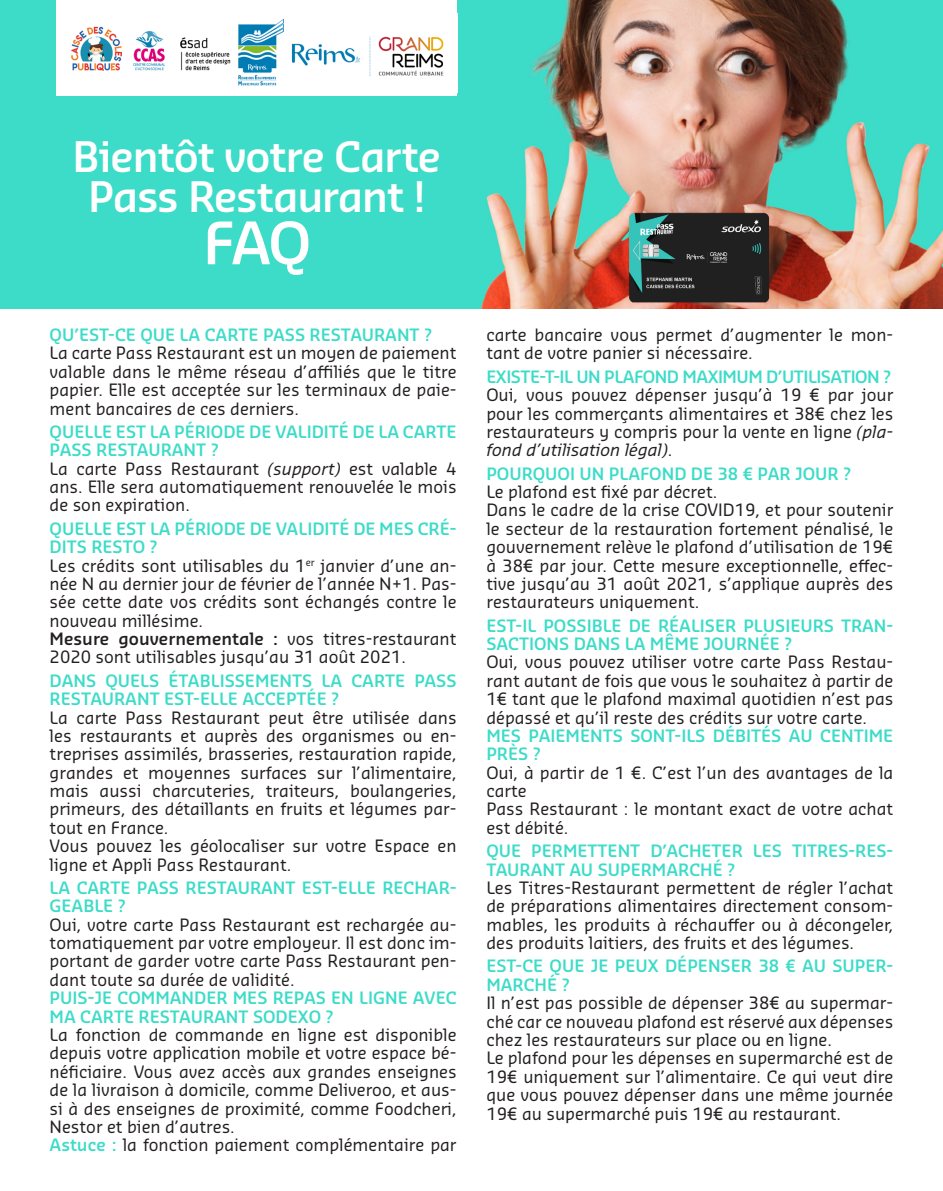
<style>
.page{position:relative;width:943px;height:1191px;background:#fff}
.page>*{position:absolute;margin:0;border:0;box-sizing:border-box;transform-origin:0 0}
.t1{font:600 57.05px "Sansa Pro";color:#fff}
.t2{font:600 41.12px/39.9px "Sansa Pro";letter-spacing:-.03em;color:#fff;text-align:center}
.t3{font:16.62px/18.4px "Sansa Pro";color:#231f20;text-align:justify}
.t4{font:600 16.62px/18.4px "Sansa Pro";color:#3cdcc8}
.t5{font:600 16.62px "Sansa Pro";letter-spacing:-.03em;color:#3cdcc8}
.s1{font-style:italic}
.s2{font-weight:600}
.s3{font-weight:600;color:#3cdcc8}
</style>
<div class="page">
<img style="left:0;top:0;width:943px;height:308px">
<img style="left:626px;top:212px;width:145px;height:91px">
<div style="left:57px;top:0;width:400px;height:95px;background:#fff"></div>
<img style="left:71px;top:18px;width:373px;height:68px">
<p class="t2" style="left:73px;top:135px;width:370px">Bientôt votre Carte<br>Pass Restaurant !</p>
<p class="t1" style="left:203px;top:205px;width:110px">FAQ</p>
<p class="t4" style="left:50px;top:325px;width:384px">QU’EST-CE QUE LA CARTE PASS RESTAURANT ?</p>
<p class="t3" style="left:50px;top:343px;width:408px">La carte Pass Restaurant est un moyen de paiement valable dans le même réseau d’affiliés que le titre papier. Elle est acceptée sur les terminaux de paie&shy;ment bancaires de ces derniers.</p>
<p class="t4" style="left:50px;top:422px;width:408px">QUELLE EST LA PÉRIODE DE VALIDITÉ DE LA CARTE<br>PASS RESTAURANT ?</p>
<p class="t3" style="left:50px;top:459px;width:408px">La carte Pass Restaurant <span class="s1">(support)</span> est valable 4 ans. Elle sera automatiquement renouvelée le mois de son expiration.</p>
<p class="t4" style="left:50px;top:519px;width:408px">QUELLE EST LA PÉRIODE DE VALIDITÉ DE MES CRÉ-<br>DITS RESTO ?</p>
<p class="t3" style="left:50px;top:555px;width:408px">Les crédits sont utilisables du 1<sup>er</sup> janvier d’une an&shy;née N au dernier jour de février de l’année N+1. Pas&shy;sée cette date vos crédits sont échangés contre le nouveau millésime.</p>
<p class="t3" style="left:50px;top:629px;width:408px"><span class="s2">Mesure gouvernementale :</span> vos titres-restaurant<br>2020 sont utilisables jusqu’au 31 août 2021.</p>
<p class="t4" style="left:50px;top:671px;width:408px">DANS QUELS ÉTABLISSEMENTS LA CARTE PASS<br>RESTAURANT EST-ELLE ACCEPTÉE ?</p>
<p class="t3" style="left:50px;top:707px;width:408px">La carte Pass Restaurant peut être utilisée dans les restaurants et auprès des organismes ou en&shy;treprises assimilés, brasseries, restauration rapide, grandes et moyennes surfaces sur l’alimentaire, mais aussi charcuteries, traiteurs, boulangeries, primeurs, des détaillants en fruits et légumes par&shy;tout en France.</p>
<p class="t3" style="left:50px;top:836px;width:408px">Vous pouvez les géolocaliser sur votre Espace en ligne et Appli Pass Restaurant.</p>
<p class="t4" style="left:50px;top:878px;width:408px">LA CARTE PASS RESTAURANT EST-ELLE RECHAR-<br>GEABLE ?</p>
<p class="t3" style="left:50px;top:914px;width:408px">Oui, votre carte Pass Restaurant est rechargée au&shy;tomatiquement par votre employeur. Il est donc im&shy;portant de garder votre carte Pass Restaurant pen&shy;dant toute sa durée de validité.</p>
<p class="t4" style="left:50px;top:988px;width:408px">PUIS-JE COMMANDER MES REPAS EN LIGNE AVEC<br>MA CARTE RESTAURANT SODEXO ?</p>
<p class="t3" style="left:50px;top:1025px;width:408px">La fonction de commande en ligne est disponible depuis votre application mobile et votre espace bé&shy;néficiaire. Vous avez accès aux grandes enseignes de la livraison à domicile, comme Deliveroo, et aus&shy;si à des enseignes de proximité, comme Foodcheri, Nestor et bien d’autres.</p>
<p class="t3" style="left:50px;top:1135px;width:408px"><span class="s3">Astuce :</span> la fonction paiement complémentaire par</p>
<p class="t3" style="left:486px;top:325px;width:408px">carte bancaire vous permet d’augmenter le mon&shy;tant de votre panier si nécessaire.</p>
<p class="t5" style="left:486px;top:365px;width:406px">EXISTE-T-IL UN PLAFOND MAXIMUM D’UTILISATION ?</p>
<p class="t3" style="left:486px;top:385px;width:408px">Oui, vous pouvez dépenser jusqu’à 19 € par jour pour les commerçants alimentaires et 38€ chez les restaurateurs y compris pour la vente en ligne <span class="s1">(pla&shy;fond d’utilisation légal)</span>.</p>
<p class="t4" style="left:486px;top:464px;width:366px">POURQUOI UN PLAFOND DE 38 € PAR JOUR ?</p>
<p class="t3" style="left:486px;top:482px;width:232px">Le plafond est fixé par décret.</p>
<p class="t3" style="left:486px;top:500px;width:408px">Dans le cadre de la crise COVID19, et pour soutenir le secteur de la restauration fortement pénalisé, le gouvernement relève le plafond d’utilisation de 19€ à 38€ par jour. Cette mesure exceptionnelle, effec&shy;tive jusqu’au 31 août 2021, s’applique auprès des restaurateurs uniquement.</p>
<p class="t4" style="left:486px;top:615px;width:408px">EST-IL POSSIBLE DE RÉALISER PLUSIEURS TRAN-<br>SACTIONS DANS LA MÊME JOURNÉE ?</p>
<p class="t3" style="left:486px;top:652px;width:408px">Oui, vous pouvez utiliser votre carte Pass Restau&shy;rant autant de fois que vous le souhaitez à partir de 1€ tant que le plafond maximal quotidien n’est pas dépassé et qu’il reste des crédits sur votre carte.</p>
<p class="t4" style="left:486px;top:726px;width:408px">MES PAIEMENTS SONT-ILS DÉBITÉS AU CENTIME<br>PRÈS ?</p>
<p class="t3" style="left:486px;top:762px;width:408px">Oui, à partir de 1 €. C’est l’un des avantages de la carte</p>
<p class="t3" style="left:486px;top:799px;width:408px">Pass Restaurant : le montant exact de votre achat est débité.</p>
<p class="t4" style="left:486px;top:841px;width:408px">QUE PERMETTENT D’ACHETER LES TITRES-RES-<br>TAURANT AU SUPERMARCHÉ ?</p>
<p class="t3" style="left:486px;top:878px;width:408px">Les Titres-Restaurant permettent de régler l’achat de préparations alimentaires directement consom&shy;mables, les produits à réchauffer ou à décongeler, des produits laitiers, des fruits et des légumes.</p>
<p class="t4" style="left:486px;top:956px;width:408px">EST-CE QUE JE PEUX DÉPENSER 38 € AU SUPER-<br>MARCHÉ ?</p>
<p class="t3" style="left:486px;top:993px;width:408px">Il n’est pas possible de dépenser 38€ au supermar&shy;ché car ce nouveau plafond est réservé aux dépenses chez les restaurateurs sur place ou en ligne.</p>
<p class="t3" style="left:486px;top:1048px;width:408px">Le plafond pour les dépenses en supermarché est de 19€ uniquement sur l’alimentaire. Ce qui veut dire que vous pouvez dépenser dans une même journée 19€ au supermarché puis 19€ au restaurant.</p>
</div>
